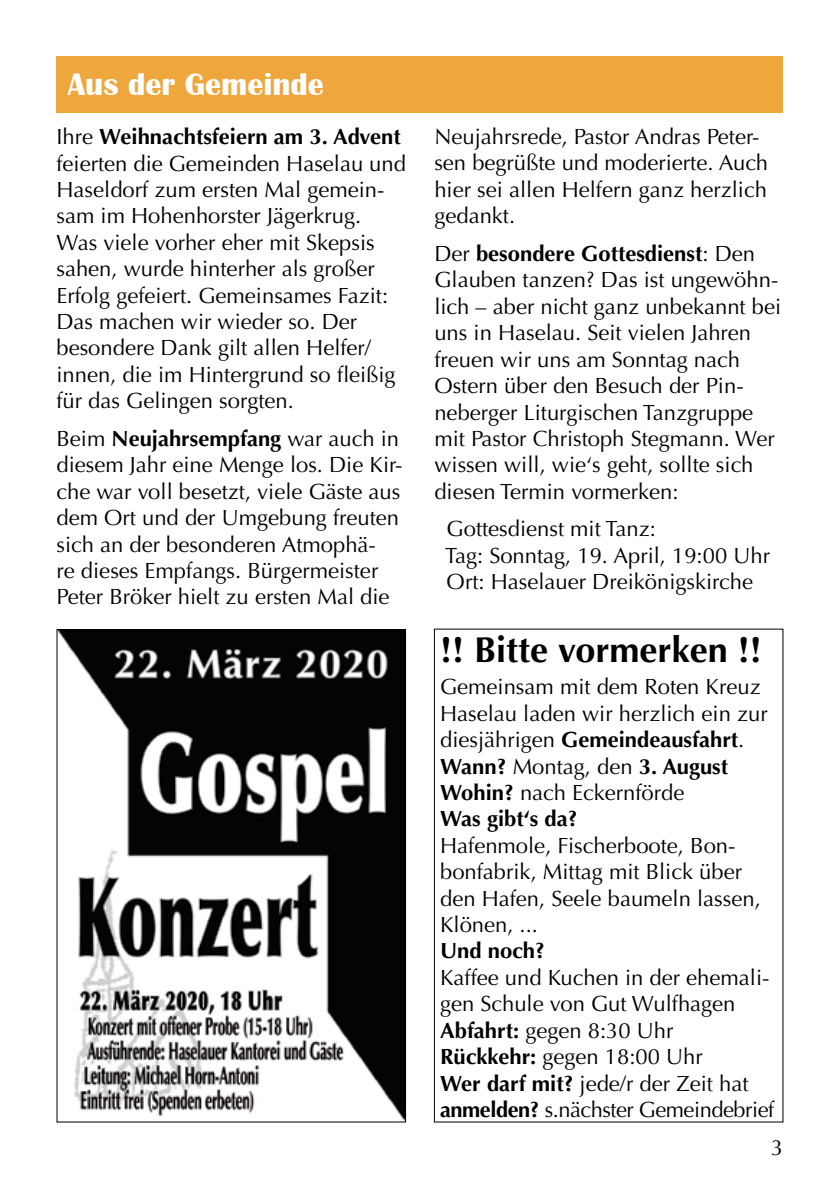
<style>
.page{position:relative;width:840px;height:1191px;background:#fff}
.page>*{position:absolute;margin:0;border:0;box-sizing:border-box;transform-origin:0 0}
.t1{font:700 36px "Optima";color:#000}
.t2{font:700 32px "Britannic";color:#fff}
.t3{font:22px/26.4px "Optima";color:#000}
.t4{font:700 22px "Optima";color:#000}
.s1{font-weight:700}
</style>
<div class="page">
<div style="left:56px;top:56px;width:726px;height:56px;background:#eea73d"></div>
<img style="left:58px;top:631px;width:346px;height:489px">
<h2 class="t2" style="left:68px;top:66px;width:257px">Aus der Gemeinde</h2>
<p class="t3" style="left:56px;top:124px;width:351px">Ihre <span class="s1">Weihnachtsfeiern am 3. Advent </span>feierten die Gemeinden Haselau und Haseldorf zum ersten Mal gemein&shy;sam im Hohenhorster Jägerkrug.<br>Was viele vorher eher mit Skepsis sahen, wurde hinterher als großer Erfolg gefeiert. Gemeinsames Fazit:<br>Das machen wir wieder so. Der besondere Dank gilt allen Helfer/ innen, die im Hintergrund so fleißig für das Gelingen sorgten.</p>
<p class="t3" style="left:56px;top:425px;width:347px">Beim <span class="s1">Neujahrsempfang</span> war auch in diesem Jahr eine Menge los. Die Kir&shy;che war voll besetzt, viele Gäste aus dem Ort und der Umgebung freuten sich an der besonderen Atmophä-<br>re dieses Empfangs. Bürgermeister Peter Bröker hielt zu ersten Mal die</p>
<p class="t3" style="left:434px;top:124px;width:335px">Neujahrsrede, Pastor Andras Peter&shy;sen begrüßte und moderierte. Auch hier sei allen Helfern ganz herzlich gedankt.</p>
<p class="t3" style="left:434px;top:241px;width:348px">Der <span class="s1">besondere Gottesdienst</span>: Den Glauben tanzen? Das ist ungewöhn&shy;lich – aber nicht ganz unbekannt bei uns in Haselau. Seit vielen Jahren freuen wir uns am Sonntag nach Ostern über den Besuch der Pin&shy;neberger Liturgischen Tanzgruppe mit Pastor Christoph Stegmann. Wer wissen will, wie‘s geht, sollte sich diesen Termin vormerken:</p>
<p class="t3" style="left:445px;top:516px;width:326px">Gottesdienst mit Tanz:<br>Tag: Sonntag, 19. April, 19:00 Uhr<br>Ort: Haselauer Dreikönigskirche</p>
<h1 class="t1" style="left:440px;top:629px;width:323px">!! Bitte vormerken !!</h1>
<p class="t3" style="left:440px;top:674px;width:329px">Gemeinsam mit dem Roten Kreuz<br>Haselau laden wir herzlich ein zur diesjährigen <span class="s1">Gemeindeausfahrt</span>.<br><span class="s1">Wann?</span> Montag, den <span class="s1">3. August<br>Wohin?</span> nach Eckernförde<br><span class="s1">Was gibt‘s da?</span></p>
<p class="t3" style="left:440px;top:832px;width:322px">Hafenmole, Fischerboote, Bon&shy;bonfabrik, Mittag mit Blick über den Hafen, Seele baumeln lassen,<br>Klönen, ...</p>
<p class="t4" style="left:440px;top:938px;width:106px">Und noch?</p>
<p class="t3" style="left:440px;top:964px;width:335px">Kaffee und Kuchen in der ehemali&shy;gen Schule von Gut Wulfhagen<br><span class="s1">Abfahrt:</span> gegen 8:30 Uhr<br><span class="s1">Rückkehr:</span> gegen 18:00 Uhr<br><span class="s1">Wer darf mit?</span> jede/r der Zeit hat <span class="s1">anmelden?</span> s.nächster Gemeindebrief</p>
<p class="t3" style="left:770px;top:1134px;width:14px">3</p>
</div>
